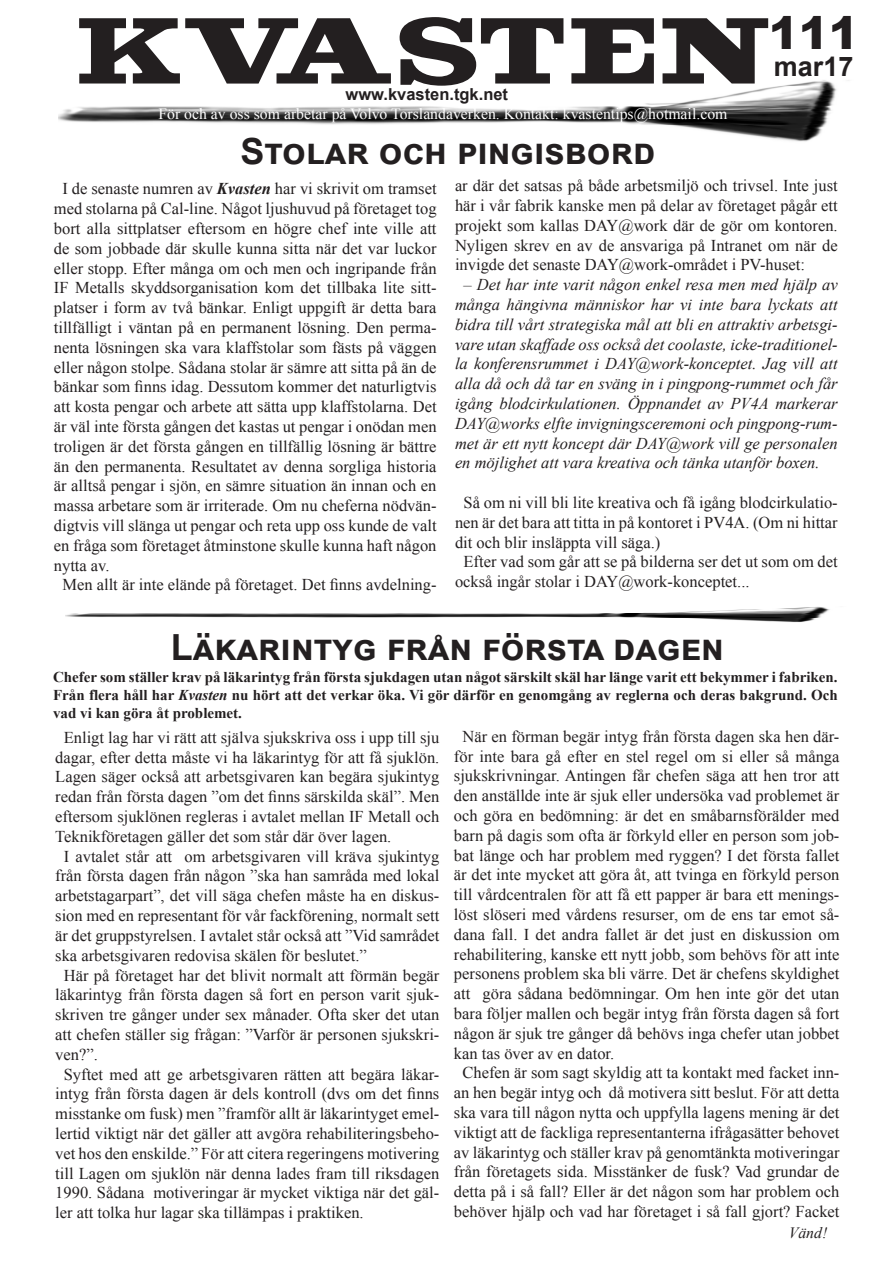
<style>
.page{position:relative;width:893px;height:1263px;background:#fff}
.page>*{position:absolute;margin:0;border:0;box-sizing:border-box;transform-origin:0 0}
.Rubrik{font:900 45px "Arial";color:#231f20}
.Rubrik-2{font:700 36px "Arial";color:#231f20}
.Rubrik-3{font:700 27px "Arial";color:#231f20}
.t1{font:16.5px/19.8px "Times New Roman";color:#231f20;text-align:justify}
.t2{font:italic 16.5px/19.8px "Times New Roman";color:#231f20;text-align:justify}
.t3{font:700 16.5px "Arial";color:#231f20}
.t4{font:15.75px "Times New Roman";color:#fff}
.t5{font:italic 15.75px "Times New Roman";color:#231f20}
.Ingress{font:700 15px/18px "Times New Roman";color:#231f20;text-align:justify}
.s1{font-weight:700;font-style:italic}
.s2{font-style:italic}
</style>
<div class="page">
<img style="left:58px;top:80px;width:791px;height:62px">
<svg style="left:571px;top:18px;width:83px;height:66px"></svg>
<svg style="left:662px;top:18px;width:106px;height:66px"></svg>
<svg style="left:400px;top:17px;width:163px;height:69px"></svg>
<svg style="left:79px;top:18px;width:312px;height:66px"></svg>
<img style="left:65px;top:607px;width:765px;height:15px">
<p class="t3" style="left:346px;top:83px;width:164px">www.kvasten.tgk.net</p>
<p class="t4" style="left:158px;top:103px;width:570px">För och av oss som arbetar på Volvo Torslandaverken. Kontakt: kvastentips@hotmail.com</p>
<p class="Rubrik-2" style="left:241px;top:126px;width:416px">Stolar och pingisbord</p>
<p class="Rubrik" style="left:769px;top:0;width:92px">111</p>
<p class="Rubrik-3" style="left:774px;top:48px;width:81px">mar17</p>
<p class="t1" style="left:54px;top:178px;width:384px;text-indent:9px">I de senaste numren av <span class="s1">Kvasten</span> har vi skrivit om tramset med stolarna på Cal-line. Något ljushuvud på företaget tog bort alla sittplatser eftersom en högre chef inte ville att de som jobbade där skulle kunna sitta när det var luckor eller stopp. Efter många om och men och ingripande från IF Metalls skyddsorganisation kom det tillbaka lite sitt&shy;platser i form av två bänkar. Enligt uppgift är detta bara tillfälligt i väntan på en permanent lösning. Den perma&shy;nenta lösningen ska vara klaffstolar som fästs på väggen eller någon stolpe. Sådana stolar är sämre att sitta på än de bänkar som finns idag. Dessutom kommer det naturligtvis att kosta pengar och arbete att sätta upp klaffstolarna. Det är väl inte första gången det kastas ut pengar i onödan men troligen är det första gången en tillfällig lösning är bättre än den permanenta. Resultatet av denna sorgliga historia är alltså pengar i sjön, en sämre situation än innan och en massa arbetare som är irriterade. Om nu cheferna nödvän&shy;digtvis vill slänga ut pengar och reta upp oss kunde de valt en fråga som företaget åtminstone skulle kunna haft någon nytta av.</p>
<p class="t1" style="left:62px;top:574px;width:376px">Men allt är inte elände på företaget. Det finns avdelning-</p>
<p class="t1" style="left:455px;top:175px;width:384px">ar där det satsas på både arbetsmiljö och trivsel. Inte just här i vår fabrik kanske men på delar av företaget pågår ett projekt som kallas DAY@work där de gör om kontoren.<br>Nyligen skrev en av de ansvariga på Intranet om när de invigde det senaste DAY@work-området i PV-huset:</p>
<p class="t2" style="left:455px;top:274px;width:384px;text-indent:9px">– Det har inte varit någon enkel resa men med hjälp av många hängivna människor har vi inte bara lyckats att bidra till vårt strategiska mål att bli en attraktiv arbetsgi&shy;vare utan skaffade oss också det coolaste, icke-traditionel&shy;la konferensrummet i DAY@work-konceptet. Jag vill att alla då och då tar en sväng in i pingpong-rummet och får igång blodcirkulationen. Öppnandet av PV4A markerar DAY@works elfte invigningsceremoni och pingpong-rum&shy;met är ett nytt koncept där DAY@work vill ge personalen en möjlighet att vara kreativa och tänka utanför boxen.</p>
<p class="t1" style="left:455px;top:492px;width:384px;text-indent:9px">Så om ni vill bli lite kreativa och få igång blodcirkulatio&shy;nen är det bara att titta in på kontoret i PV4A. (Om ni hittar dit och blir insläppta vill säga.)</p>
<p class="t1" style="left:455px;top:551px;width:384px;text-indent:9px">Efter vad som går att se på bilderna ser det ut som om det också ingår stolar i DAY@work-konceptet...</p>
<p class="Rubrik-2" style="left:171px;top:622px;width:555px">Läkarintyg från första dagen</p>
<p class="Ingress" style="left:53px;top:668px;width:786px">Chefer som ställer krav på läkarintyg från första sjukdagen utan något särskilt skäl har länge varit ett bekymmer i fabriken.<br>Från flera håll har <span class="s2">Kvasten</span> nu hört att det verkar öka. Vi gör därför en genomgång av reglerna och deras bakgrund. Och vad vi kan göra åt problemet.</p>
<p class="t1" style="left:55px;top:727px;width:386px;text-indent:9px">Enligt lag har vi rätt att själva sjukskriva oss i upp till sju dagar, efter detta måste vi ha läkarintyg för att få sjuklön.<br>Lagen säger också att arbetsgivaren kan begära sjukintyg redan från första dagen ”om det finns särskilda skäl”. Men eftersom sjuklönen regleras i avtalet mellan IF Metall och Teknikföretagen gäller det som står där över lagen.</p>
<p class="t1" style="left:55px;top:846px;width:386px;text-indent:9px">I avtalet står att om arbetsgivaren vill kräva sjukintyg från första dagen från någon ”ska han samråda med lokal arbetstagarpart”, det vill säga chefen måste ha en diskus&shy;sion med en representant för vår fackförening, normalt sett är det gruppstyrelsen. I avtalet står också att ”Vid samrådet ska arbetsgivaren redovisa skälen för beslutet.”</p>
<p class="t1" style="left:55px;top:964px;width:386px;text-indent:9px">Här på företaget har det blivit normalt att förmän begär läkarintyg från första dagen så fort en person varit sjuk&shy;skriven tre gånger under sex månader. Ofta sker det utan att chefen ställer sig frågan: ”Varför är personen sjukskri&shy;ven?”.</p>
<p class="t1" style="left:55px;top:1063px;width:386px;text-indent:9px">Syftet med att ge arbetsgivaren rätten att begära läkar&shy;intyg från första dagen är dels kontroll (dvs om det finns misstanke om fusk) men ”framför allt är läkarintyget emel&shy;lertid viktigt när det gäller att avgöra rehabiliteringsbeho&shy;vet hos den enskilde.” För att citera regeringens motivering till Lagen om sjuklön när denna lades fram till riksdagen 1990. Sådana motiveringar är mycket viktiga när det gäl&shy;ler att tolka hur lagar ska tillämpas i praktiken.</p>
<p class="t1" style="left:454px;top:726px;width:387px;text-indent:9px">När en förman begär intyg från första dagen ska hen där&shy;för inte bara gå efter en stel regel om si eller så många sjukskrivningar. Antingen får chefen säga att hen tror att den anställde inte är sjuk eller undersöka vad problemet är och göra en bedömning: är det en småbarnsförälder med barn på dagis som ofta är förkyld eller en person som job&shy;bat länge och har problem med ryggen? I det första fallet är det inte mycket att göra åt, att tvinga en förkyld person till vårdcentralen för att få ett papper är bara ett menings&shy;löst slöseri med vårdens resurser, om de ens tar emot så&shy;dana fall. I det andra fallet är det just en diskussion om rehabilitering, kanske ett nytt jobb, som behövs för att inte personens problem ska bli värre. Det är chefens skyldighet att göra sådana bedömningar. Om hen inte gör det utan bara följer mallen och begär intyg från första dagen så fort någon är sjuk tre gånger då behövs inga chefer utan jobbet kan tas över av en dator.</p>
<p class="t1" style="left:454px;top:1062px;width:387px;text-align:center">Chefen är som sagt skyldig att ta kontakt med facket inn&shy;an hen begär intyg och då motivera sitt beslut. För att detta ska vara till någon nytta och uppfylla lagens mening är det viktigt att de fackliga representanterna ifrågasätter behovet av läkarintyg och ställer krav på genomtänkta motiveringar från företagets sida. Misstänker de fusk? Vad grundar de detta på i så fall? Eller är det någon som har problem och behöver hjälp och vad har företaget i så fall gjort? Facket</p>
<p class="t5" style="left:789px;top:1222px;width:40px">Vänd!</p>
</div>
